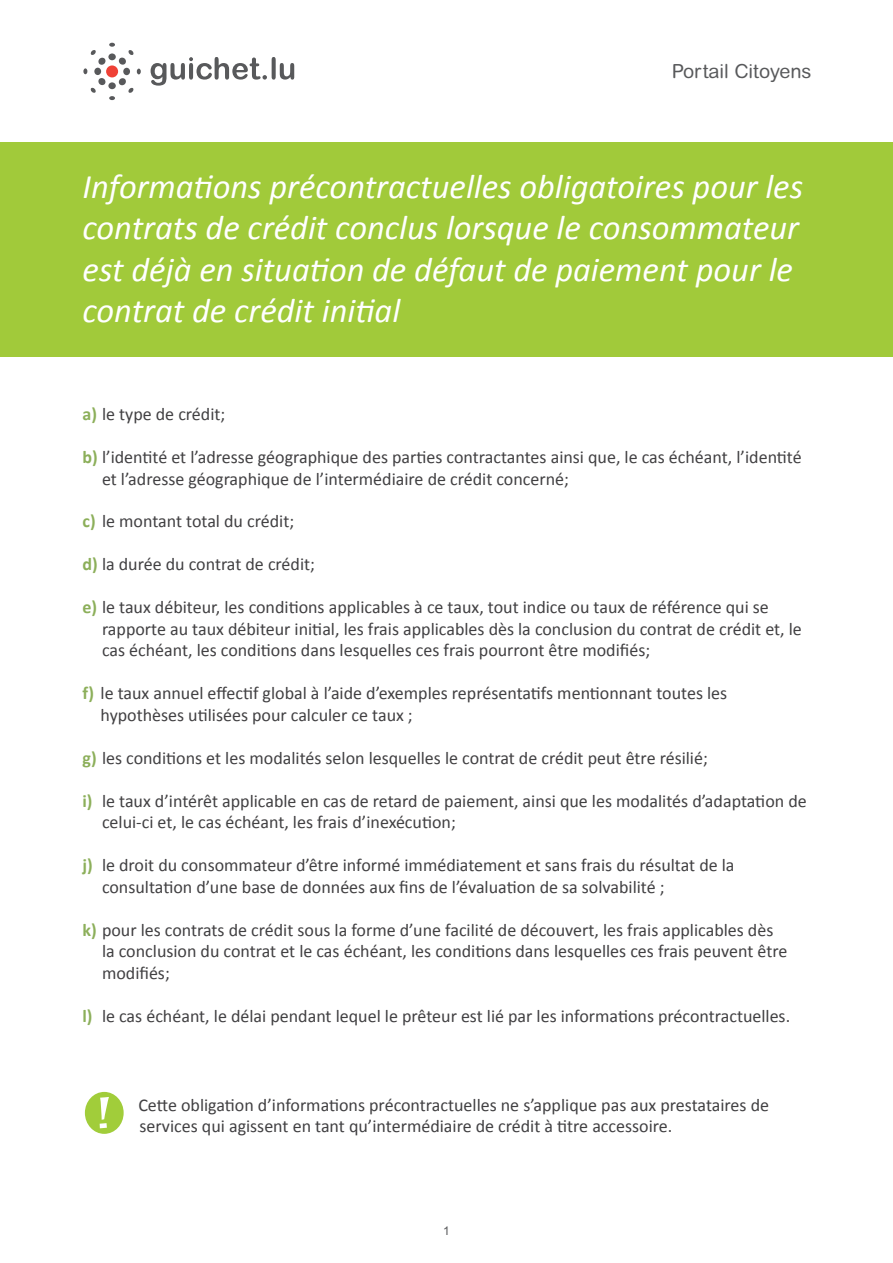
<style>
.page{position:relative;width:893px;height:1263px;background:#fff}
.page>*{position:absolute;margin:0;border:0;box-sizing:border-box;transform-origin:0 0}
.t1{font:700 43.35px "Charlemagne Std";color:#fff;scale:1.48 1}
.t2{font:italic 34.5px/41.4px "Calibri";color:#fff}
.t3{font:19.5px "Arial Rounded MT Std";color:#58595b}
.t4{font:18px/21.6px "Calibri";color:#414042}
.t5{font:12px "Arial";color:#58595b}
.s1{font-weight:700;color:#8caf5a}
</style>
<div class="page">
<svg style="left:83px;top:1089px;width:43px;height:44px"></svg>
<div style="left:85px;top:1092px;width:39px;height:42px;background:#a1cd3a;border-radius:50%"></div>
<div style="left:0;top:142px;width:893px;height:215px;background:#a1ca3a"></div>
<svg style="left:83px;top:43px;width:58px;height:57px"></svg>
<svg style="left:151px;top:57px;width:143px;height:29px"></svg>
<p class="t3" style="left:672px;top:59px;width:141px">Portail Citoyens</p>
<h2 class="t2" style="left:83px;top:165px;width:722px">Informations précontractuelles obligatoires pour les contrats de crédit conclus lorsque le consommateur est déjà en situation de défaut de paiement pour le contrat de crédit initial</h2>
<p class="t4" style="left:83px;top:403px;width:144px"><span class="s1">a)</span> le type de crédit;</p>
<p class="t4" style="left:102px;top:446px;width:701px;text-indent:-19px"><span class="s1">b)</span> l’identité et l’adresse géographique des parties contractantes ainsi que, le cas échéant, l’identité et l’adresse géographique de l’intermédiaire de crédit concerné;</p>
<p class="t4" style="left:83px;top:511px;width:213px"><span class="s1">c)</span> le montant total du crédit;</p>
<p class="t4" style="left:83px;top:554px;width:234px"><span class="s1">d)</span> la durée du contrat de crédit;</p>
<p class="t4" style="left:102px;top:596px;width:701px;text-indent:-19px"><span class="s1">e)</span> le taux débiteur, les conditions applicables à ce taux, tout indice ou taux de référence qui se rapporte au taux débiteur initial, les frais applicables dès la conclusion du contrat de crédit et, le cas échéant, les conditions dans lesquelles ces frais pourront être modifiés;</p>
<p class="t4" style="left:101px;top:682px;width:628px;text-indent:-18px"><span class="s1">f)</span> le taux annuel effectif global à l’aide d’exemples représentatifs mentionnant toutes les hypothèses utilisées pour calculer ce taux ;</p>
<p class="t4" style="left:83px;top:747px;width:627px"><span class="s1">g)</span> les conditions et les modalités selon lesquelles le contrat de crédit peut être résilié;</p>
<p class="t4" style="left:102px;top:790px;width:706px;text-indent:-19px"><span class="s1">i)</span> le taux d’intérêt applicable en cas de retard de paiement, ainsi que les modalités d’adaptation de celui-ci et, le cas échéant, les frais d’inexécution;</p>
<p class="t4" style="left:102px;top:854px;width:634px;text-indent:-19px"><span class="s1">j)</span> le droit du consommateur d’être informé immédiatement et sans frais du résultat de la consultation d’une base de données aux fins de l’évaluation de sa solvabilité ;</p>
<p class="t4" style="left:102px;top:919px;width:687px;text-indent:-19px"><span class="s1">k)</span> pour les contrats de crédit sous la forme d’une facilité de découvert, les frais applicables dès la conclusion du contrat et le cas échéant, les conditions dans lesquelles ces frais peuvent être modifiés;</p>
<p class="t4" style="left:83px;top:1005px;width:709px"><span class="s1">l)</span> le cas échéant, le délai pendant lequel le prêteur est lié par les informations précontractuelles.</p>
<h1 class="t1" style="left:93px;top:1087px;width:17px">!</h1>
<p class="t4" style="left:138px;top:1094px;width:632px">Cette obligation d’informations précontractuelles ne s’applique pas aux prestataires de services qui agissent en tant qu’intermédiaire de crédit à titre accessoire.</p>
<p class="t5" style="left:443px;top:1223px;width:8px">1</p>
</div>
